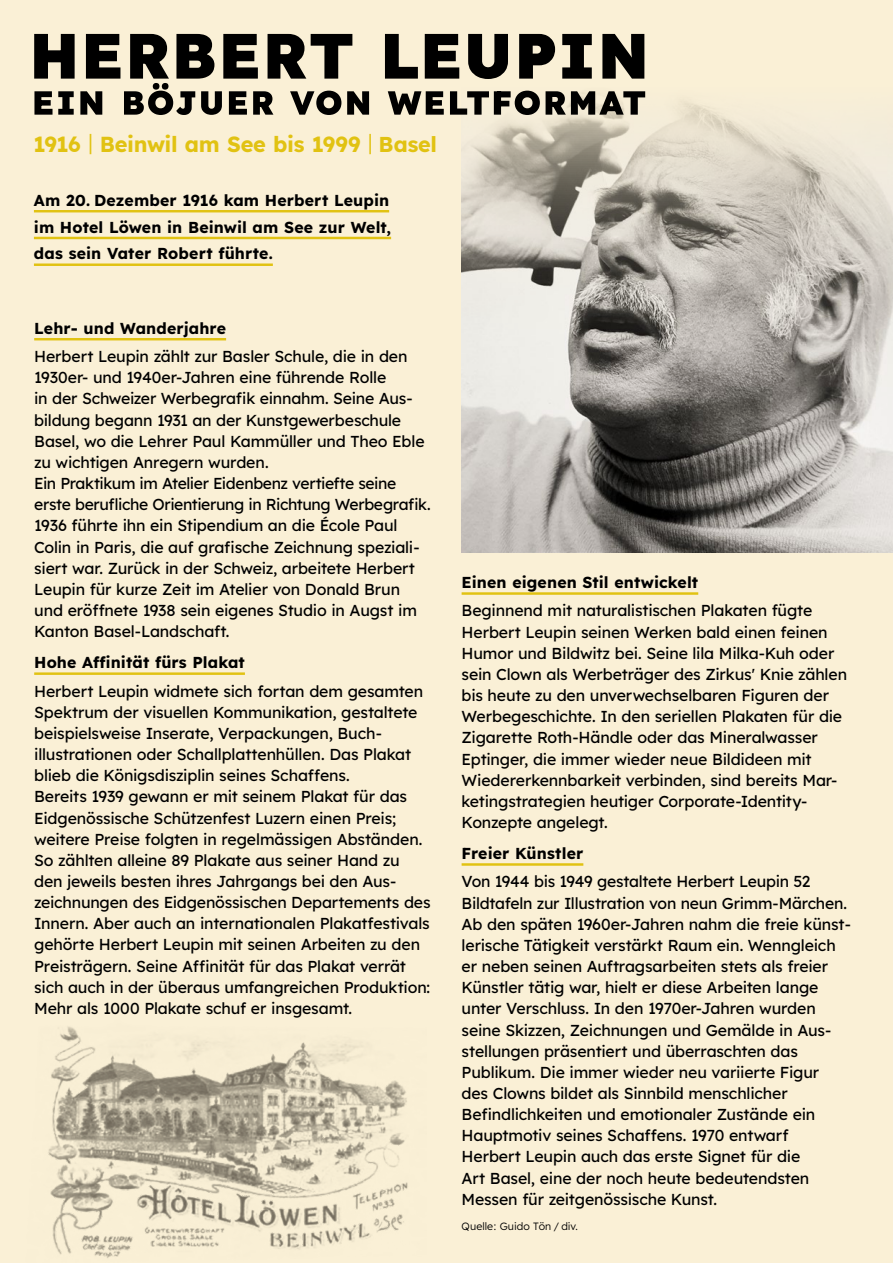
<style>
.page{position:relative;width:893px;height:1263px;background:#faf0d6}
.page>*{position:absolute;margin:0;border:0;box-sizing:border-box;transform-origin:0 0}
.t1{font:700 21.75px "Lexend Deca";letter-spacing:-.015em;color:#e1c212}
.t2{font:15.9px/21.1px "Lexend Deca";letter-spacing:-.01em;color:#000}
.t3{font:700 15.9px/26.7px "Lexend Deca";letter-spacing:.005em;color:#000}
.t4{font:300 10.65px "Lexend Deca";letter-spacing:.01em;color:#000}
.s1{font-weight:300}
.s2{font-size:21.6px}
</style>
<div class="page">
<hr style="left:34px;top:338px;width:192px;height:2px;background:#e1c212">
<hr style="left:34px;top:672px;width:211px;height:3px;background:#e1c212">
<hr style="left:462px;top:592px;width:236px;height:3px;background:#e1c212">
<hr style="left:462px;top:863px;width:121px;height:3px;background:#e1c212">
<hr style="left:34px;top:210px;width:355px;height:2px;background:#e1c212">
<hr style="left:34px;top:237px;width:357px;height:2px;background:#e1c212">
<hr style="left:34px;top:263px;width:239px;height:3px;background:#e1c212">
<img style="left:48px;top:1027px;width:360px;height:231px">
<img style="left:462px;top:91px;width:431px;height:461px">
<svg style="left:34px;top:34px;width:611px;height:81px"></svg>
<h1 class="t1" style="left:33px;top:127px;width:405px">1916 <span class="s1">|</span> Beinwil am See bis 1999 <span class="s1">|</span> <span class="s2">Basel</span></h1>
<p class="t3" style="left:34px;top:186px;width:359px">Am 20. Dezember 1916 kam Herbert Leupin im Hotel Löwen in Beinwil am See zur Welt, das sein Vater Robert führte.</p>
<p class="t3" style="left:34px;top:314px;width:193px">Lehr- und Wanderjahre</p>
<p class="t2" style="left:34px;top:345px;width:398px">Herbert Leupin zählt zur Basler Schule, die in den 1930er- und 1940er-Jahren eine führende Rolle<br>in der Schweizer Werbegrafik einnahm. Seine Aus&shy;bildung begann 1931 an der Kunstgewerbe schule Basel, wo die Lehrer Paul Kammüller und Theo Eble zu wichtigen Anregern wurden.<br>Ein Praktikum im Atelier Eidenbenz vertiefte seine erste berufliche Orientierung in Richtung Werbe grafik.<br>1936 führte ihn ein Stipendium an die École Paul Colin in Paris, die auf grafische Zeichnung speziali&shy;siert war. Zurück in der Schweiz, arbeitete Herbert Leupin für kurze Zeit im Atelier von Donald Brun und eröffnete 1938 sein eigenes Studio in Augst im Kanton Basel-Landschaft.</p>
<p class="t3" style="left:34px;top:648px;width:212px">Hohe Affinität fürs Plakat</p>
<p class="t2" style="left:34px;top:679px;width:398px">Herbert Leupin widmete sich fortan dem gesamten Spektrum der visuellen Kommunikation, gestaltete beispielsweise Inserate, Verpackungen, Buch&shy;illustrationen oder Schallplattenhüllen. Das Plakat blieb die Königsdisziplin seines Schaffens.<br>Bereits 1939 gewann er mit seinem Plakat für das Eidgenössische Schützenfest Luzern einen Preis; weitere Preise folgten in regelmässigen Abständen.<br>So zählten alleine 89 Plakate aus seiner Hand zu den jeweils besten ihres Jahrgangs bei den Aus&shy;zeichnungen des Eidgenössischen Departements des Innern. Aber auch an internationalen Plakatfestivals gehörte Herbert Leupin mit seinen Arbeiten zu den Preisträgern. Seine Affinität für das Plakat verrät sich auch in der überaus umfangreichen Produktion:<br>Mehr als 1000 Plakate schuf er insgesamt.</p>
<p class="t3" style="left:462px;top:568px;width:238px">Einen eigenen Stil entwickelt</p>
<p class="t2" style="left:462px;top:599px;width:387px">Beginnend mit naturalistischen Plakaten fügte Herbert Leupin seinen Werken bald einen feinen Humor und Bildwitz bei. Seine lila Milka-Kuh oder sein Clown als Werbeträger des Zirkus' Knie zählen bis heute zu den unverwechselbaren Figuren der Werbegeschichte. In den seriellen Plakaten für die Zigarette Roth-Händle oder das Mineralwasser Eptinger, die immer wieder neue Bildideen mit Wiedererkennbarkeit verbinden, sind bereits Mar&shy;ketingstrategien heutiger Corporate-Identity-Konzepte angelegt.</p>
<p class="t3" style="left:462px;top:839px;width:123px">Freier Künstler</p>
<p class="t2" style="left:462px;top:870px;width:391px">Von 1944 bis 1949 gestaltete Herbert Leupin 52<br>Bildtafeln zur Illustration von neun Grimm-Märchen.<br>Ab den späten 1960er-Jahren nahm die freie künst&shy;lerische Tätigkeit verstärkt Raum ein. Wenngleich er neben seinen Auftragsarbeiten stets als freier Künstler tätig war, hielt er diese Arbeiten lange unter Verschluss. In den 1970er-Jahren wurden seine Skizzen, Zeichnungen und Gemälde in Aus&shy;stellungen präsentiert und überraschten das Publikum. Die immer wieder neu variierte Figur<br>des Clowns bildet als Sinnbild menschlicher Befindlichkeiten und emotionaler Zustände ein Hauptmotiv seines Schaffens. 1970 entwarf Herbert Leupin auch das erste Signet für die<br>Art Basel, eine der noch heute bedeutendsten Messen für zeitgenössische Kunst.</p>
<p class="t4" style="left:462px;top:1218px;width:118px">Quelle: Guido Tön / div.</p>
</div>
